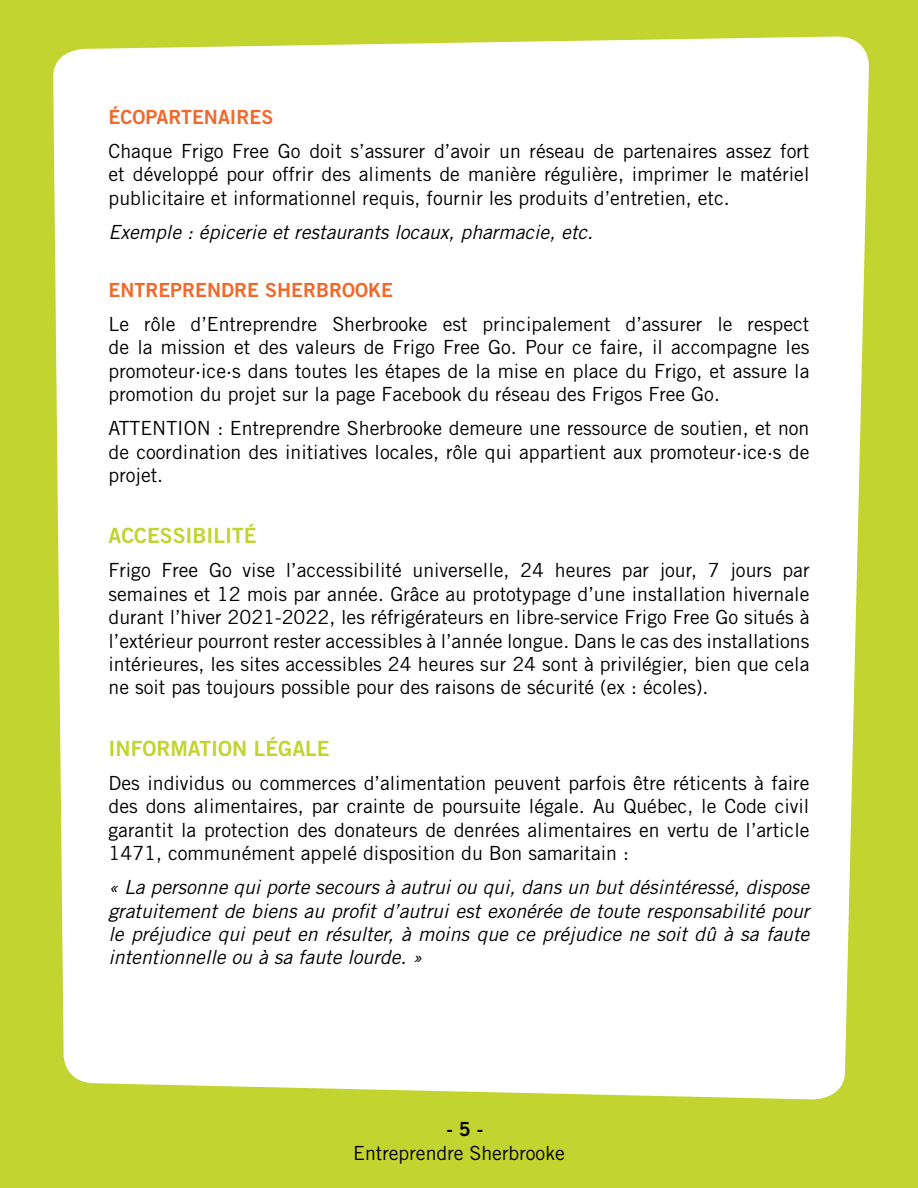
<style>
.page{position:relative;width:918px;height:1188px;background:#c1d42f}
.page>*{position:absolute;margin:0;border:0;box-sizing:border-box;transform-origin:0 0}
.t1{font:21px "Trade Gothic Bold Two";color:#c1d42f}
.t2{font:19.5px/23.4px "Trade Gothic";color:#000;text-align:justify}
.t3{font:italic 19.5px/23.4px "Trade Gothic";color:#000;text-align:justify}
.t4{font:19.5px "Trade Gothic Bold Two";color:#f2682a}
.t5{font:19.5px "Trade Gothic Bold Two";color:#000}
</style>
<div class="page">
<div style="left:53px;top:37px;width:816px;height:1062px;background:#fff"></div>
<p class="t4" style="left:109px;top:105px;width:166px">ÉCOPARTENAIRES</p>
<p class="t2" style="left:109px;top:139px;width:702px">Chaque Frigo Free Go doit s’assurer d’avoir un réseau de partenaires assez fort et développé pour offrir des aliments de manière régulière, imprimer le matériel publicitaire et informationnel requis, fournir les produits d’entretien, etc.</p>
<p class="t3" style="left:109px;top:220px;width:486px">Exemple : épicerie et restaurants locaux, pharmacie, etc.</p>
<p class="t4" style="left:109px;top:278px;width:286px">ENTREPRENDRE SHERBROOKE</p>
<p class="t2" style="left:109px;top:312px;width:702px">Le rôle d’Entreprendre Sherbrooke est principalement d’assurer le respect de la mission et des valeurs de Frigo Free Go. Pour ce faire, il accompagne les promoteur·ice·s dans toutes les étapes de la mise en place du Frigo, et assure la promotion du projet sur la page Facebook du réseau des Frigos Free Go.</p>
<p class="t2" style="left:109px;top:416px;width:702px">ATTENTION : Entreprendre Sherbrooke demeure une ressource de soutien, et non de coordination des initiatives locales, rôle qui appartient aux promoteur·ice·s de projet.</p>
<p class="t1" style="left:109px;top:523px;width:150px">ACCESSIBILITÉ</p>
<p class="t2" style="left:109px;top:559px;width:702px">Frigo Free Go vise l’accessibilité universelle, 24 heures par jour, 7 jours par semaines et 12 mois par année. Grâce au prototypage d’une installation hivernale durant l’hiver 2021-2022, les réfrigérateurs en libre-service Frigo Free Go situés à l’extérieur pourront rester accessibles à l’année longue. Dans le cas des installations intérieures, les sites accessibles 24 heures sur 24 sont à privilégier, bien que cela ne soit pas toujours possible pour des raisons de sécurité (ex : écoles).</p>
<p class="t1" style="left:109px;top:735px;width:223px">INFORMATION LÉGALE</p>
<p class="t2" style="left:109px;top:771px;width:702px">Des individus ou commerces d’alimentation peuvent parfois être réticents à faire des dons alimentaires, par crainte de poursuite légale. Au Québec, le Code civil garantit la protection des donateurs de denrées alimentaires en vertu de l’article 1471, communément appelé disposition du Bon samaritain :</p>
<p class="t3" style="left:109px;top:875px;width:702px">« La personne qui porte secours à autrui ou qui, dans un but désintéressé, dispose gratuitement de biens au profit d’autrui est exonérée de toute responsabilité pour le préjudice qui peut en résulter, à moins que ce préjudice ne soit dû à sa faute intentionnelle ou à sa faute lourde. »</p>
<p class="t5" style="left:447px;top:1117px;width:38px">- 5 -</p>
<p class="t2" style="left:353px;top:1141px;width:213px">Entreprendre Sherbrooke</p>
</div>
